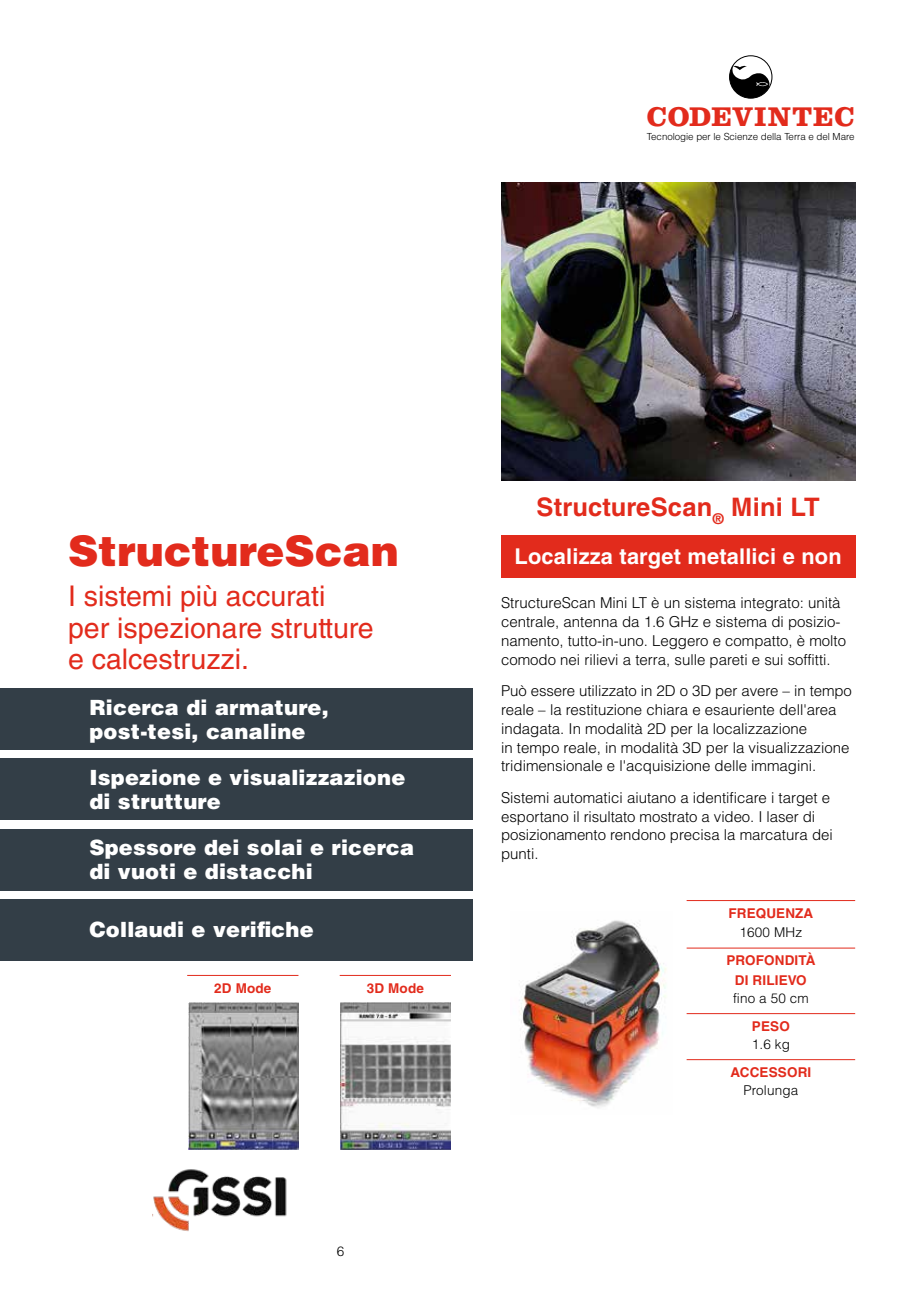
<style>
.page{position:relative;width:919px;height:1289px;background:#fff}
.page>*{position:absolute;margin:0;border:0;box-sizing:border-box;transform-origin:0 0}
.t1{font:900 42px "Helvetica LT Std";color:#e22b1c}
.t2{font:28.5px/31.5px "Helvetica LT Std";color:#e22b1c}
.t3{font:700 28.05px "Clarendon LT Std";letter-spacing:.03em;color:#e22b1c}
.t4{font:700 25.5px "Helvetica LT Std";letter-spacing:.01em;color:#e22b1c}
.t5{font:700 21.75px "Helvetica LT Std";letter-spacing:.01em;color:#fff}
.t6{font:900 21px/24px "Helvetica LT Std";letter-spacing:.01em;color:#fff}
.t7{font:300 15px/18.8px "Helvetica LT Std";color:#000}
.t8{font:700 13.5px/19.5px "Helvetica LT Std";letter-spacing:.01em;color:#e22b1c;text-align:center}
.t9{font:300 13.5px "Helvetica LT Std";letter-spacing:.01em;color:#000}
.t10{font:300 9.75px "Helvetica LT Std";letter-spacing:-.005em;color:#000}
</style>
<div class="page">
<div style="left:0;top:688px;width:472px;height:62px;background:#333e47"></div>
<div style="left:0;top:758px;width:472px;height:62px;background:#333e47"></div>
<div style="left:0;top:828px;width:472px;height:62px;background:#333e47"></div>
<div style="left:0;top:899px;width:472px;height:61px;background:#333e47"></div>
<img style="left:519px;top:920px;width:148px;height:188px">
<svg style="left:729px;top:56px;width:42px;height:42px"></svg>
<div style="left:729px;top:55px;width:43px;height:44px;border:1px solid #000;border-radius:50%"></div>
<hr style="left:686px;top:900px;width:169px;height:1px;background:#e22b1c">
<hr style="left:686px;top:947px;width:169px;height:1px;background:#e22b1c">
<hr style="left:686px;top:1013px;width:169px;height:1px;background:#e22b1c">
<hr style="left:686px;top:1059px;width:169px;height:1px;background:#e22b1c">
<div style="left:501px;top:534px;width:354px;height:43px;background:#e22b1c"></div>
<img style="left:501px;top:183px;width:354px;height:297px">
<img style="left:152px;top:1169px;width:135px;height:62px">
<img style="left:188px;top:1002px;width:110px;height:147px">
<hr style="left:187px;top:975px;width:111px;height:1px;background:#e22b1c">
<img style="left:340px;top:1002px;width:111px;height:147px">
<hr style="left:340px;top:975px;width:111px;height:1px;background:#e22b1c">
<h3 class="t3" style="left:646px;top:100px;width:209px">CODEVINTEC</h3>
<p class="t10" style="left:647px;top:130px;width:209px">Tecnologie per le Scienze della Terra e del Mare</p>
<h1 class="t1" style="left:68px;top:523px;width:332px">StructureScan</h1>
<h2 class="t2" style="left:68px;top:580px;width:307px">I sistemi più accurati per ispezionare strutture e calcestruzzi.</h2>
<h3 class="t6" style="left:89px;top:694px;width:241px">Ricerca di armature, post-tesi, canaline</h3>
<h3 class="t6" style="left:89px;top:765px;width:317px">Ispezione e visualizzazione di strutture</h3>
<h3 class="t6" style="left:89px;top:835px;width:326px">Spessore dei solai e ricerca di vuoti e distacchi</h3>
<h3 class="t6" style="left:89px;top:917px;width:226px">Collaudi e verifiche</h3>
<p class="t8" style="left:214px;top:978px;width:59px">2D Mode</p>
<p class="t8" style="left:367px;top:978px;width:59px">3D Mode</p>
<p class="t9" style="left:337px;top:1242px;width:9px">6</p>
<h3 class="t4" style="left:536px;top:491px;width:285px">StructureScan<sub>®</sub> Mini LT</h3>
<h3 class="t5" style="left:514px;top:543px;width:328px">Localizza target metallici e non</h3>
<p class="t7" style="left:501px;top:593px;width:346px">StructureScan Mini LT è un sistema integrato: unità centrale, antenna da 1.6 GHz e sistema di posizio&shy;namento, tutto-in-uno. Leggero e compatto, è molto comodo nei rilievi a terra, sulle pareti e sui soffitti.</p>
<p class="t7" style="left:501px;top:681px;width:352px">Può essere utilizzato in 2D o 3D per avere – in tempo reale – la restituzione chiara e esauriente dell'area indagata. In modalità 2D per la localizzazione<br>in tempo reale, in modalità 3D per la visualizzazione tridimensionale e l'acquisizione delle immagini.</p>
<p class="t7" style="left:501px;top:788px;width:333px">Sistemi automatici aiutano a identificare i target e esportano il risultato mostrato a video. I laser di posizionamento rendono precisa la marcatura dei punti.</p>
<p class="t8" style="left:728px;top:903px;width:86px">FREQUENZA</p>
<p class="t9" style="left:739px;top:924px;width:64px">1600 MHz</p>
<p class="t8" style="left:726px;top:950px;width:90px">PROFONDITÀ<br>DI RILIEVO</p>
<p class="t9" style="left:733px;top:989px;width:77px">fino a 50 cm</p>
<p class="t8" style="left:751px;top:1016px;width:39px">PESO</p>
<p class="t9" style="left:751px;top:1035px;width:40px">1.6 kg</p>
<p class="t8" style="left:730px;top:1062px;width:82px">ACCESSORI</p>
<p class="t9" style="left:743px;top:1081px;width:56px">Prolunga</p>
</div>
